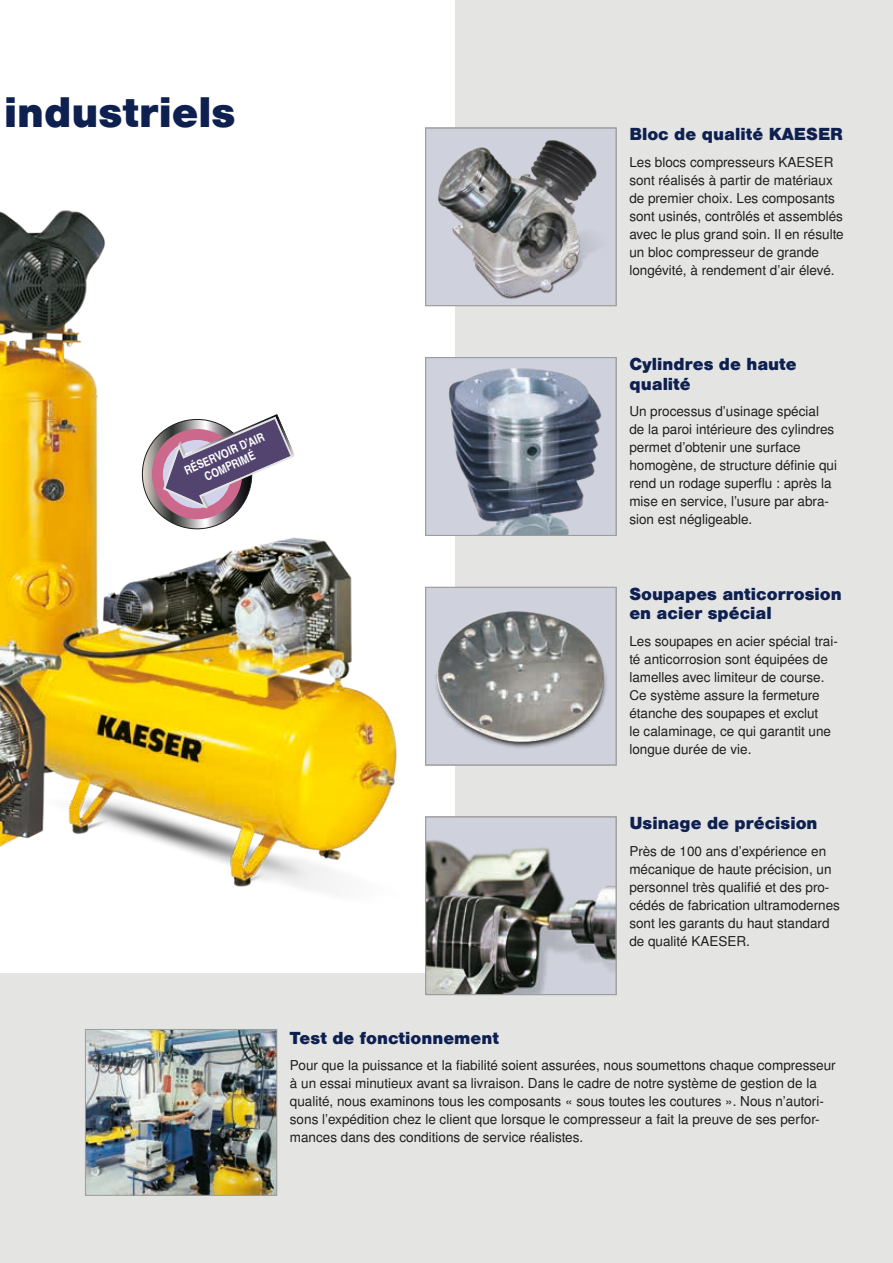
<style>
.page{position:relative;width:893px;height:1263px;background:#fff}
.page>*{position:absolute;margin:0;border:0;box-sizing:border-box;transform-origin:0 0}
.t1{font:900 40.5px "Nimbus San L";color:#0e2050}
.t2{font:900 16.5px/19.5px "Nimbus San L";color:#0e2050}
.t3{font:13.5px/18px "Nimbus San L";color:#1d1d1b}
.t4{font:12px/13.5px "Nimbus San L Bol Con";color:#fff;text-align:center}
</style>
<div class="page">
<div style="left:0;top:974px;width:893px;height:289px;background:#e4e4e3"></div>
<div style="left:455px;top:0;width:438px;height:1263px;background:#e4e4e3"></div>
<img style="left:459px;top:589px;width:155px;height:174px">
<div style="left:425px;top:587px;width:192px;height:178px;border:1px solid #9d9d9d"></div>
<img style="left:459px;top:360px;width:155px;height:173px">
<div style="left:425px;top:357px;width:192px;height:179px;border:1px solid #9d9d9d"></div>
<img style="left:428px;top:130px;width:186px;height:174px">
<div style="left:425px;top:128px;width:192px;height:178px;border:1px solid #9d9d9d"></div>
<img style="left:428px;top:821px;width:186px;height:172px">
<div style="left:425px;top:816px;width:192px;height:179px;border:1px solid #9d9d9d"></div>
<img style="left:87px;top:1031px;width:188px;height:163px">
<div style="left:85px;top:1029px;width:192px;height:167px;border:1px solid #9d9d9d"></div>
<img style="left:0;top:140px;width:459px;height:787px">
<svg style="left:142px;top:419px;width:110px;height:110px;background:#8c8987"></svg>
<div style="left:152px;top:429px;width:90px;height:90px;background:#cc688b;border-radius:50%"></div>
<svg style="left:163px;top:414px;width:131px;height:95px"></svg>
<h1 class="t1" style="left:4px;top:87px;width:233px">industriels</h1>
<p class="t4" style="left:182px;top:465px;width:88px;rotate:-24deg">RÉSERVOIR D’AIR<br>COMPRIMÉ</p>
<p class="t2" style="left:629px;top:125px;width:215px">Bloc de qualité KAESER</p>
<p class="t3" style="left:629px;top:154px;width:216px">Les blocs compresseurs KAESER sont réalisés à partir de matériaux de premier choix. Les composants sont usinés, contrôlés et assemblés avec le plus grand soin. Il en résulte un bloc compresseur de grande longévité, à rendement d’air élevé.</p>
<p class="t2" style="left:629px;top:354px;width:169px">Cylindres de haute qualité</p>
<p class="t3" style="left:629px;top:403px;width:209px">Un processus d’usinage spécial de la paroi intérieure des cylindres permet d’obtenir une surface homogène, de structure définie qui rend un rodage superflu : après la mise en service, l’usure par abra&shy;sion est négligeable.</p>
<p class="t2" style="left:629px;top:584px;width:214px">Soupapes anticorrosion en acier spécial</p>
<p class="t3" style="left:629px;top:632px;width:210px">Les soupapes en acier spécial trai&shy;té anticorrosion sont équipées de lamelles avec limiteur de course.<br>Ce système assure la fermeture étanche des soupapes et exclut<br>le calaminage, ce qui garantit une longue durée de vie.</p>
<p class="t2" style="left:629px;top:814px;width:190px">Usinage de précision</p>
<p class="t3" style="left:629px;top:842px;width:212px">Près de 100 ans d’expérience en mécanique de haute précision, un personnel très qualifié et des pro&shy;cédés de fabrication ultramodernes sont les garants du haut standard de qualité KAESER.</p>
<p class="t2" style="left:290px;top:1028px;width:211px">Test de fonctionnement</p>
<p class="t3" style="left:290px;top:1056px;width:547px">Pour que la puissance et la fiabilité soient assurées, nous soumettons chaque compresseur à un essai minutieux avant sa livraison. Dans le cadre de notre système de gestion de la qualité, nous examinons tous les composants « sous toutes les coutures ». Nous n’autori&shy;sons l’expédition chez le client que lorsque le compresseur a fait la preuve de ses perfor&shy;mances dans des conditions de service réalistes.</p>
</div>
